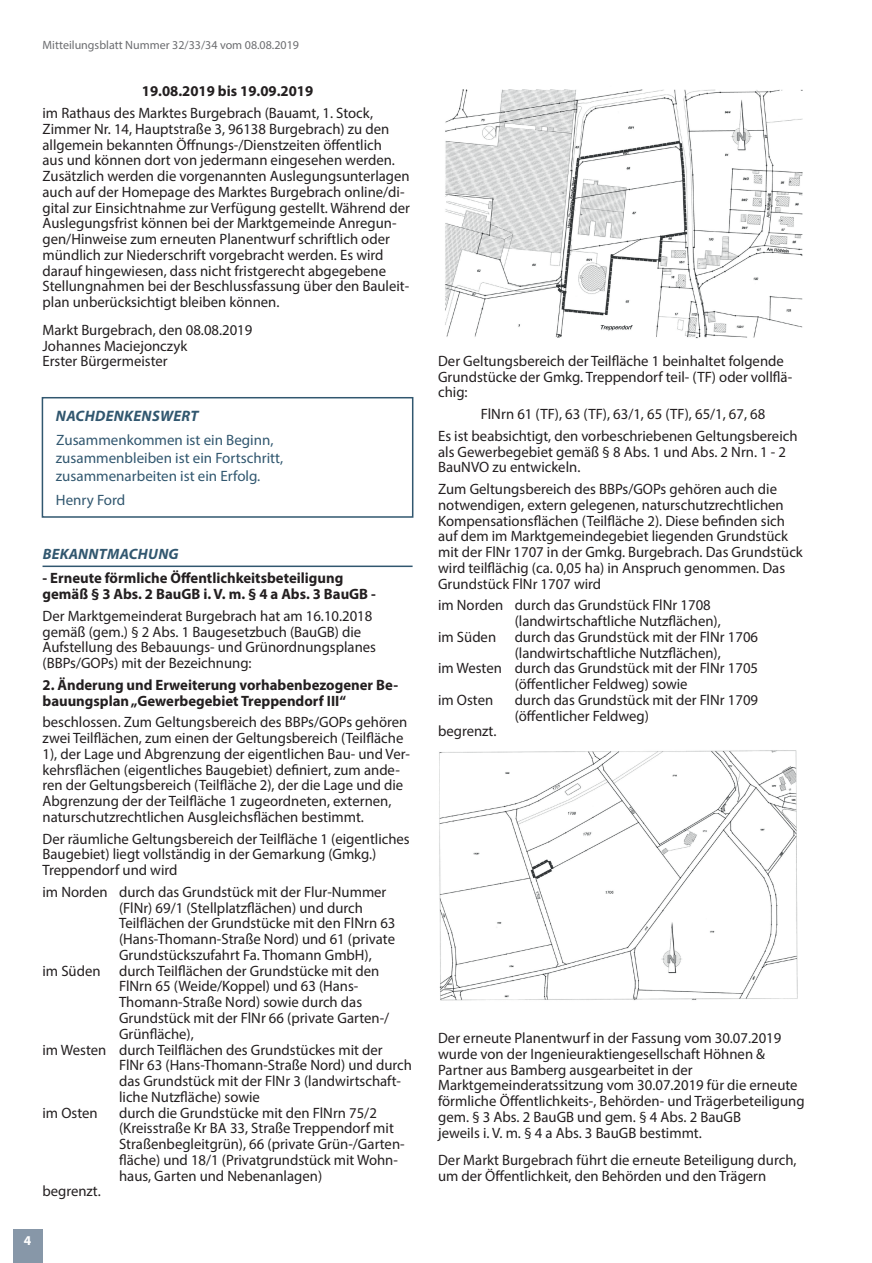
<style>
.page{position:relative;width:872px;height:1263px;background:#fff}
.page>*{position:absolute;margin:0;border:0;box-sizing:border-box;transform-origin:0 0}
.t1{font:italic 700 15.15px "Myriad Pro";letter-spacing:.02em;color:#31576f}
.t2{font:15px/15.8px "Myriad Pro";color:#231f20}
.t3{font:700 15px/15.8px "Myriad Pro";color:#231f20}
.t4{font:15px/18px "Myriad Pro";color:#31576f}
.t5{font:italic 700 15px "Myriad Pro";letter-spacing:.02em;color:#31576f}
.t6{font:700 13.5px "Myriad Pro";color:#fff}
.t7{font:12px "Myriad Pro";color:#6c6d70}
</style>
<div class="page">
<div style="left:13px;top:1229px;width:30px;height:34px;background:#8797a8"></div>
<hr style="left:43px;top:565px;width:369px;height:2px;background:#31576f">
<img style="left:445px;top:89px;width:358px;height:250px">
<img style="left:439px;top:750px;width:359px;height:251px">
<div style="left:42px;top:397px;width:371px;height:121px;border:2px solid #31576f"></div>
<p class="t7" style="left:43px;top:38px;width:258px">Mitteilungsblatt Nummer 32/33/34 vom 08.08.2019</p>
<p class="t3" style="left:142px;top:83px;width:173px">19.08.2019 bis 19.09.2019</p>
<p class="t2" style="left:43px;top:105px;width:369px">im Rathaus des Marktes Burgebrach (Bauamt, 1. Stock, Zimmer Nr. 14, Hauptstraße 3, 96138 Burgebrach) zu den allgemein bekannten Öffnungs-/Dienstzeiten öffentlich<br>aus und können dort von jedermann eingesehen werden.<br>Zusätzlich werden die vorgenannten Auslegungsunterlagen auch auf der Homepage des Marktes Burgebrach online/di&shy;gital zur Einsichtnahme zur Verfügung gestellt. Während der Auslegungsfrist können bei der Marktgemeinde Anregun&shy;gen/Hinweise zum erneuten Planentwurf schriftlich oder mündlich zur Niederschrift vorgebracht werden. Es wird darauf hingewiesen, dass nicht fristgerecht abgegebene Stellungnahmen bei der Beschlussfassung über den Bauleit&shy;plan unberücksichtigt bleiben können.</p>
<p class="t2" style="left:43px;top:322px;width:211px">Markt Burgebrach, den 08.08.2019<br>Johannes Maciejonczyk<br>Erster Bürgermeister</p>
<p class="t1" style="left:56px;top:406px;width:144px">NACHDENKENSWERT</p>
<p class="t4" style="left:56px;top:431px;width:229px">Zusammenkommen ist ein Beginn, zusammenbleiben ist ein Fortschritt, zusammenarbeiten ist ein Erfolg.</p>
<p class="t4" style="left:56px;top:491px;width:71px">Henry Ford</p>
<p class="t5" style="left:43px;top:544px;width:137px">BEKANNTMACHUNG</p>
<p class="t3" style="left:43px;top:570px;width:335px">- Erneute förmliche Öffentlichkeitsbeteiligung gemäß § 3 Abs. 2 BauGB i. V. m. § 4 a Abs. 3 BauGB -</p>
<p class="t2" style="left:43px;top:608px;width:335px">Der Marktgemeinderat Burgebrach hat am 16.10.2018 gemäß (gem.) § 2 Abs. 1 Baugesetzbuch (BauGB) die Aufstellung des Bebauungs- und Grünordnungsplanes (BBPs/GOPs) mit der Bezeichnung:</p>
<p class="t3" style="left:43px;top:676px;width:357px">2. Änderung und Erweiterung vorhabenbezogener Be&shy;bauungsplan „Gewerbegebiet Treppendorf III“</p>
<p class="t2" style="left:43px;top:714px;width:369px">beschlossen. Zum Geltungsbereich des BBPs/GOPs gehören zwei Teilflächen, zum einen der Geltungsbereich (Teilfläche 1), der Lage und Abgrenzung der eigentlichen Bau- und Ver&shy;kehrsflächen (eigentliches Baugebiet) definiert, zum ande&shy;ren der Geltungsbereich (Teilfläche 2), der die Lage und die Abgrenzung der der Teilfläche 1 zugeordneten, externen, naturschutzrechtlichen Ausgleichsflächen bestimmt.</p>
<p class="t2" style="left:43px;top:830px;width:369px">Der räumliche Geltungsbereich der Teilfläche 1 (eigentliches<br>Baugebiet) liegt vollständig in der Gemarkung (Gmkg.)<br>Treppendorf und wird</p>
<p class="t2" style="left:43px;top:884px;width:345px">im Norden durch das Grundstück mit der Flur-Nummer</p>
<p class="t2" style="left:119px;top:899px;width:245px">(FlNr) 69/1 (Stellplatzflächen) und durch</p>
<p class="t2" style="left:119px;top:915px;width:278px">Teilflächen der Grundstücke mit den FlNrn 63</p>
<p class="t2" style="left:119px;top:931px;width:277px">(Hans-Thomann-Straße Nord) und 61 (private</p>
<p class="t2" style="left:119px;top:947px;width:254px">Grundstückszufahrt Fa. Thomann GmbH),</p>
<p class="t2" style="left:43px;top:962px;width:338px">im Süden durch Teilflächen der Grundstücke mit den</p>
<p class="t2" style="left:119px;top:978px;width:241px">FlNrn 65 (Weide/Koppel) und 63 (Hans-</p>
<p class="t2" style="left:119px;top:994px;width:244px">Thomann-Straße Nord) sowie durch das</p>
<p class="t2" style="left:119px;top:1010px;width:272px">Grundstück mit der FlNr 66 (private Garten-/</p>
<p class="t2" style="left:119px;top:1025px;width:76px">Grünfläche),</p>
<p class="t2" style="left:43px;top:1041px;width:342px">im Westen durch Teilflächen des Grundstückes mit der</p>
<p class="t2" style="left:119px;top:1057px;width:294px">FlNr 63 (Hans-Thomann-Straße Nord) und durch</p>
<p class="t2" style="left:119px;top:1073px;width:283px">das Grundstück mit der FlNr 3 (landwirtschaft-</p>
<p class="t2" style="left:119px;top:1088px;width:142px">liche Nutzfläche) sowie</p>
<p class="t2" style="left:43px;top:1104px;width:57px">im Osten</p>
<p class="t2" style="left:119px;top:1104px;width:287px">durch die Grundstücke mit den FlNrn 75/2 (Kreisstraße Kr BA 33, Straße Treppendorf mit Straßenbegleitgrün), 66 (private Grün-/Garten&shy;fläche) und 18/1 (Privatgrundstück mit Wohn&shy;haus, Garten und Nebenanlagen)</p>
<p class="t2" style="left:43px;top:1183px;width:60px">begrenzt.</p>
<p class="t6" style="left:24px;top:1231px;width:9px">4</p>
<p class="t2" style="left:438px;top:353px;width:355px">Der Geltungsbereich der Teilfläche 1 beinhaltet folgende<br>Grundstücke der Gmkg. Treppendorf teil- (TF) oder vollflä&shy;chig:</p>
<p class="t2" style="left:438px;top:403px;width:361px;line-height:21.8px;text-indent:43px">FlNrn 61 (TF), 63 (TF), 63/1, 65 (TF), 65/1, 67, 68<br>Es ist beabsichtigt, den vorbeschriebenen Geltungsbereich</p>
<p class="t2" style="left:438px;top:443px;width:349px">als Gewerbegebiet gemäß § 8 Abs. 1 und Abs. 2 Nrn. 1 - 2<br>BauNVO zu entwickeln.</p>
<p class="t2" style="left:438px;top:481px;width:366px">Zum Geltungsbereich des BBPs/GOPs gehören auch die notwendigen, extern gelegenen, naturschutzrechtlichen Kompensationsflächen (Teilfläche 2). Diese befinden sich auf dem im Marktgemeindegebiet liegenden Grundstück mit der FlNr 1707 in der Gmkg. Burgebrach. Das Grundstück wird teilflächig (ca. 0,05 ha) in Anspruch genommen. Das Grundstück FlNr 1707 wird</p>
<p class="t2" style="left:438px;top:597px;width:274px">im Norden durch das Grundstück FlNr 1708</p>
<p class="t2" style="left:514px;top:613px;width:208px">(landwirtschaftliche Nutzflächen),</p>
<p class="t2" style="left:438px;top:629px;width:321px">im Süden durch das Grundstück mit der FlNr 1706</p>
<p class="t2" style="left:514px;top:644px;width:208px">(landwirtschaftliche Nutzflächen),</p>
<p class="t2" style="left:438px;top:660px;width:321px">im Westen durch das Grundstück mit der FlNr 1705</p>
<p class="t2" style="left:514px;top:676px;width:174px">(öffentlicher Feldweg) sowie</p>
<p class="t2" style="left:438px;top:692px;width:57px">im Osten</p>
<p class="t2" style="left:514px;top:692px;width:245px">durch das Grundstück mit der FlNr 1709 (öffentlicher Feldweg)</p>
<p class="t2" style="left:438px;top:723px;width:60px">begrenzt.</p>
<p class="t2" style="left:438px;top:1030px;width:368px">Der erneute Planentwurf in der Fassung vom 30.07.2019 wurde von der Ingenieuraktiengesellschaft Höhnen &amp; Partner aus Bamberg ausgearbeitet in der Marktgemeinderatssitzung vom 30.07.2019 für die erneute förmliche Öffentlichkeits-, Behörden- und Trägerbeteiligung gem. § 3 Abs. 2 BauGB und gem. § 4 Abs. 2 BauGB<br>jeweils i. V. m. § 4 a Abs. 3 BauGB bestimmt.</p>
<p class="t2" style="left:438px;top:1152px;width:360px">Der Markt Burgebrach führt die erneute Beteiligung durch, um der Öffentlichkeit, den Behörden und den Trägern</p>
</div>
